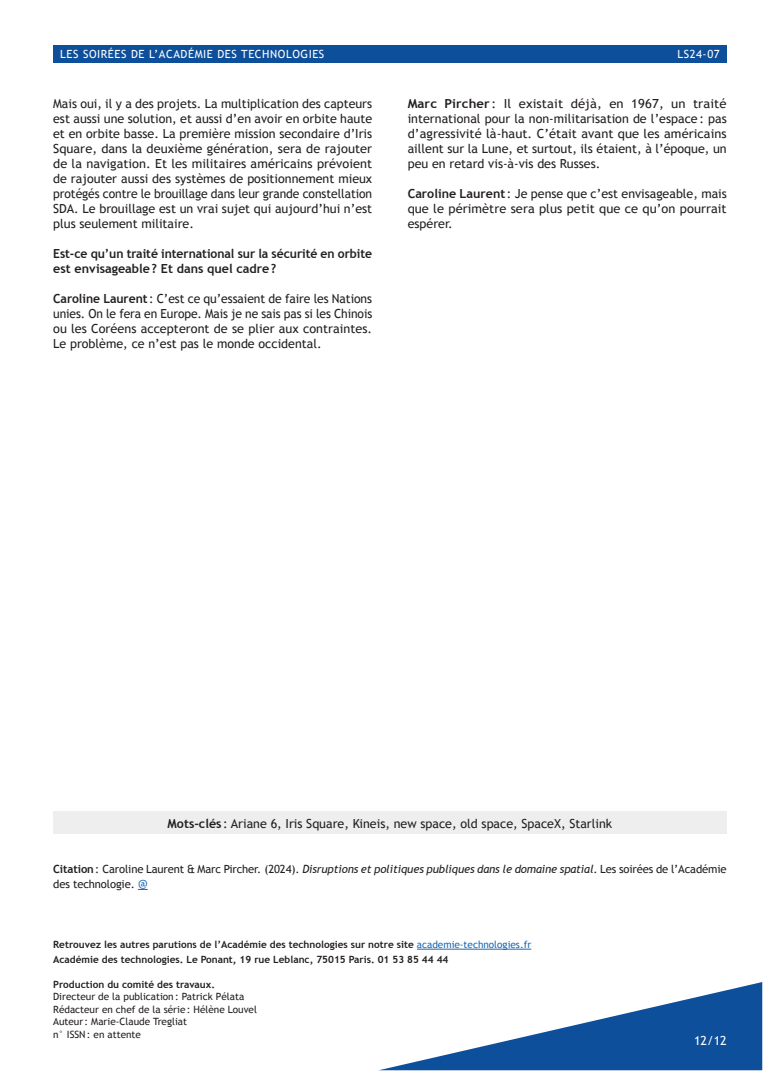
<style>
.page{position:relative;width:780px;height:1088px;background:#fff}
.page>*{position:absolute;margin:0;border:0;box-sizing:border-box;transform-origin:0 0}
.t1{font:12.5px/15px "Trebuchet MS";color:#231f20;text-align:justify}
.t2{font:12.5px/15px "Trebuchet MS";color:#231f20;text-align:justify;scale:1.05 1}
.t3{font:700 12.5px/15px "Trebuchet MS";letter-spacing:-.005em;color:#231f20}
.t4{font:12.5px "Trebuchet MS";color:#fff}
.t5{font:11.25px/15px "Trebuchet MS";letter-spacing:-.01em;color:#231f20}
.t6{font:11.25px "Trebuchet MS";letter-spacing:.05em;color:#fff}
.t7{font:700 10px/15px "Trebuchet MS";color:#231f20}
.t8{font:10px/12.5px "Trebuchet MS";color:#231f20}
.s1{font-weight:700}
.s2{font-style:italic}
.s3{font-size:12.5px;color:#1b69b4}
.s4{font-weight:400;color:#1b69b4}
</style>
<div class="page">
<svg style="left:380px;top:982px;width:382px;height:88px"></svg>
<div style="left:53px;top:45px;width:673px;height:18px;background:#0e4f9b"></div>
<div style="left:53px;top:811px;width:673px;height:23px;background:#edeeed"></div>
<hr style="left:417px;top:949px;width:114px;height:1px;background:#1b69b4">
<p class="t6" style="left:60px;top:47px;width:265px">LES SOIRÉES DE L’ACADÉMIE DES TECHNOLOGIES</p>
<p class="t6" style="left:677px;top:47px;width:44px">LS24-07</p>
<p class="t1" style="left:53px;top:96px;width:320px">Mais oui, il y a des projets. La multiplication des capteurs est aussi une solution, et aussi d’en avoir en orbite haute et en orbite basse. La première mission secondaire d’Iris Square, dans la deuxième génération, sera de rajouter de la navigation. Et les militaires américains prévoient de rajouter aussi des systèmes de positionnement mieux protégés contre le brouillage dans leur grande constellation SDA. Le brouillage est un vrai sujet qui aujourd’hui n’est plus seulement militaire.</p>
<p class="t3" style="left:53px;top:246px;width:320px">Est-ce qu’un traité international sur la sécurité en orbite est envisageable? Et dans quel cadre?</p>
<p class="t1" style="left:53px;top:291px;width:320px"><span class="s1">Caroline Laurent</span>: C’est ce qu’essaient de faire les Nations unies. On le fera en Europe. Mais je ne sais pas si les Chinois ou les Coréens accepteront de se plier aux contraintes.<br>Le problème, ce n’est pas le monde occidental.</p>
<p class="t2" style="left:407px;top:96px;width:305px"><span class="s1">Marc Pircher</span> : Il existait déjà, en 1967, un traité international pour la non-militarisation de l’espace: pas d’agressivité là-haut. C’était avant que les américains aillent sur la Lune, et surtout, ils étaient, à l’époque, un peu en retard vis-à-vis des Russes.</p>
<p class="t1" style="left:407px;top:186px;width:320px"><span class="s1">Caroline Laurent</span>: Je pense que c’est envisageable, mais que le périmètre sera plus petit que ce qu’on pourrait espérer.</p>
<p class="t1" style="left:168px;top:816px;width:446px"><span class="s1">Mots-clés</span> : Ariane 6, Iris Square, Kineis, new space, old space, SpaceX, Starlink</p>
<p class="t5" style="left:53px;top:861px;width:675px"><span class="s1">Citation</span>: Caroline Laurent &amp; Marc Pircher. (2024). <span class="s2">Disruptions et politiques publiques dans le domaine spatial</span>. Les soirées de l’Académie des technologie. <span class="s3">@</span></p>
<p class="t7" style="left:53px;top:937px;width:479px">Retrouvez les autres parutions de l’Académie des technologies sur notre site <span class="s4">academie-technologies.fr<br></span>Académie des technologies. Le Ponant, 19 rue Leblanc, 75015 Paris. 01 53 85 44 44</p>
<p class="t7" style="left:53px;top:977px;width:163px">Production du comité des travaux.</p>
<p class="t8" style="left:53px;top:991px;width:205px">Directeur de la publication: Patrick Pélata Rédacteur en chef de la série: Hélène Louvel Auteur: Marie-Claude Tregliat<br>n° ISSN: en attente</p>
<p class="t4" style="left:694px;top:1033px;width:34px">12/12</p>
</div>
